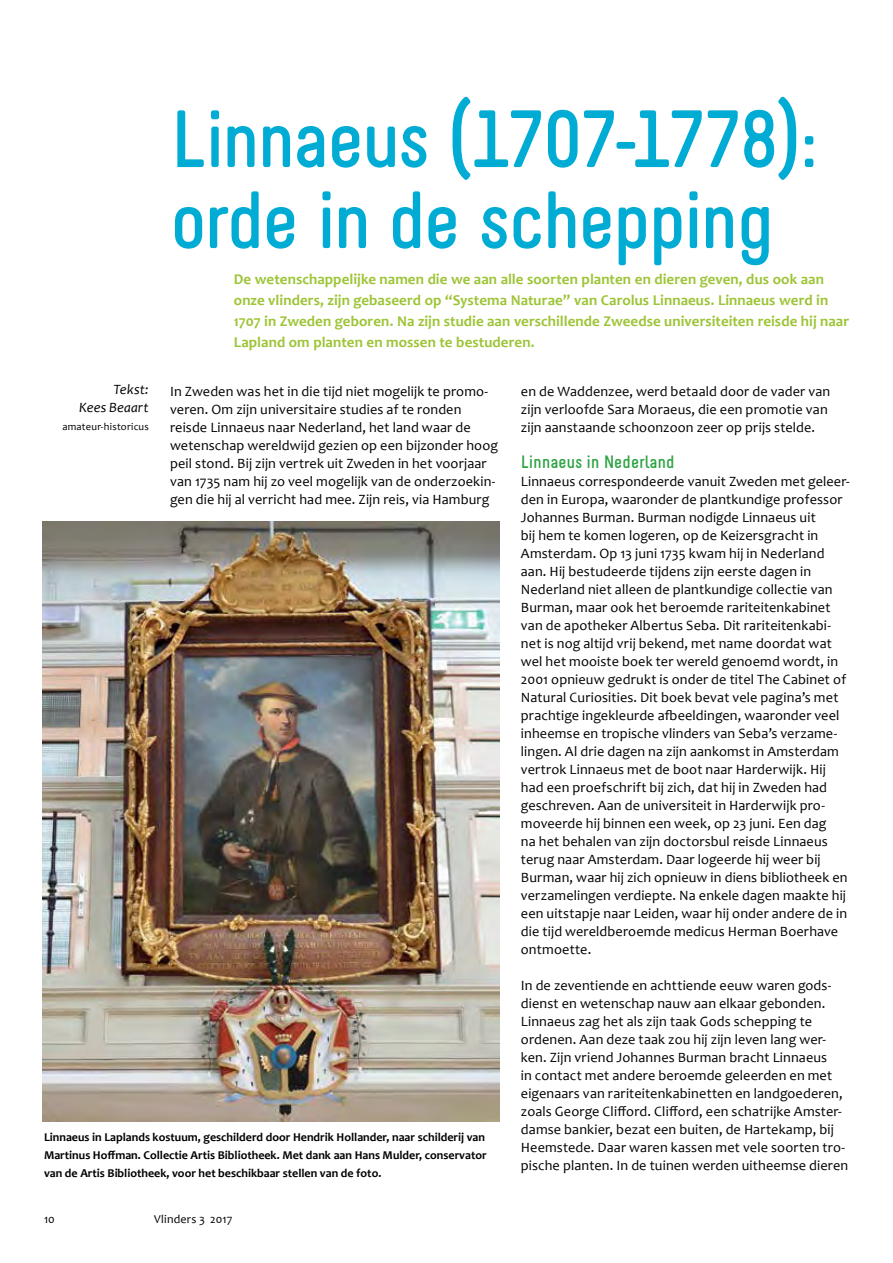
<style>
.page{position:relative;width:893px;height:1263px;background:#fff}
.page>*{position:absolute;margin:0;border:0;box-sizing:border-box;transform-origin:0 0}
.t1{font:700 81px/81px "Melbourne";letter-spacing:-.035em;color:#00acd4}
.t2{font:700 18px "Melbourne";color:#2da343}
.t3{font:700 15px/21px "Candara";letter-spacing:.005em;color:#9dc436}
.t4{font:14.25px/18px "Candara";letter-spacing:.01em;color:#000}
.t5{font:italic 14.25px/18px "Candara";letter-spacing:.01em;color:#000;text-align:right}
.t6{font:700 12px/18px "Candara";color:#000}
.t7{font:12px "Candara";letter-spacing:.015em;color:#000}
.t8{font:10.5px "Candara";letter-spacing:.02em;color:#000}
</style>
<div class="page">
<img style="left:43px;top:522px;width:457px;height:599px">
<h1 class="t1" style="left:170px;top:99px;width:647px">Linnaeus (1707-1778): orde in de schepping</h1>
<p class="t3" style="left:234px;top:268px;width:617px">De wetenschappelijke namen die we aan alle soorten planten en dieren geven, dus ook aan onze vlinders, zijn gebaseerd op “Systema Naturae” van Carolus Linnaeus. Linnaeus werd in 1707 in Zweden geboren. Na zijn studie aan verschillende Zweedse universiteiten reisde hij naar Lapland om planten en mossen te bestuderen.</p>
<p class="t5" style="left:79px;top:380px;width:71px">Tekst:<br>Kees Beaart</p>
<p class="t8" style="left:62px;top:420px;width:88px">amateur-historicus</p>
<p class="t4" style="left:170px;top:382px;width:330px">In Zweden was het in die tijd niet mogelijk te promo&shy;veren. Om zijn universitaire studies af te ronden reisde Linnaeus naar Nederland, het land waar de wetenschap wereldwijd gezien op een bijzonder hoog peil stond. Bij zijn vertrek uit Zweden in het voorjaar van 1735 nam hij zo veel mogelijk van de onderzoekin&shy;gen die hij al verricht had mee. Zijn reis, via Hamburg</p>
<p class="t4" style="left:521px;top:382px;width:311px">en de Waddenzee, werd betaald door de vader van zijn verloofde Sara Moraeus, die een promotie van zijn aanstaande schoonzoon zeer op prijs stelde.</p>
<p class="t2" style="left:521px;top:451px;width:155px">Linnaeus in Nederland</p>
<p class="t4" style="left:521px;top:472px;width:330px">Linnaeus correspondeerde vanuit Zweden met geleer&shy;den in Europa, waaronder de plantkundige professor Johannes Burman. Burman nodigde Linnaeus uit<br>bij hem te komen logeren, op de Keizersgracht in Amsterdam. Op 13 juni 1735 kwam hij in Nederland aan. Hij bestudeerde tijdens zijn eerste dagen in Nederland niet alleen de plantkundige collectie van Burman, maar ook het beroemde rariteitenkabinet van de apotheker Albertus Seba. Dit rariteitenkabi&shy;net is nog altijd vrij bekend, met name doordat wat wel het mooiste boek ter wereld genoemd wordt, in 2001 opnieuw gedrukt is onder de titel The Cabinet of Natural Curiosities. Dit boek bevat vele pagina’s met prachtige ingekleurde afbeeldingen, waaronder veel inheemse en tropische vlinders van Seba’s verzame&shy;lingen. Al drie dagen na zijn aankomst in Amsterdam vertrok Linnaeus met de boot naar Harderwijk. Hij had een proefschrift bij zich, dat hij in Zweden had geschreven. Aan de universiteit in Harderwijk pro&shy;moveerde hij binnen een week, op 23 juni. Een dag<br>na het behalen van zijn doctorsbul reisde Linnaeus terug naar Amsterdam. Daar logeerde hij weer bij Burman, waar hij zich opnieuw in diens bibliotheek en verzamelingen verdiepte. Na enkele dagen maakte hij een uitstapje naar Leiden, waar hij onder andere de in die tijd wereldberoemde medicus Herman Boerhave ontmoette.</p>
<p class="t4" style="left:521px;top:976px;width:329px">In de zeventiende en achttiende eeuw waren gods&shy;dienst en wetenschap nauw aan elkaar gebonden.<br>Linnaeus zag het als zijn taak Gods schepping te ordenen. Aan deze taak zou hij zijn leven lang wer&shy;ken. Zijn vriend Johannes Burman bracht Linnaeus<br>in contact met andere beroemde geleerden en met eigenaars van rariteitenkabinetten en landgoederen, zoals George Clifford. Clifford, een schatrijke Amster&shy;damse bankier, bezat een buiten, de Hartekamp, bij Heemstede. Daar waren kassen met vele soorten tro&shy;pische planten. In de tuinen werden uitheemse dieren</p>
<p class="t6" style="left:44px;top:1128px;width:444px">Linnaeus in Laplands kostuum, geschilderd door Hendrik Hollander, naar schilderij van<br>Martinus Hoffman. Collectie Artis Bibliotheek. Met dank aan Hans Mulder, conservator van de Artis Bibliotheek, voor het beschikbaar stellen van de foto.</p>
<p class="t7" style="left:44px;top:1211px;width:12px">10</p>
<p class="t7" style="left:154px;top:1211px;width:80px">Vlinders 3 2017</p>
</div>
